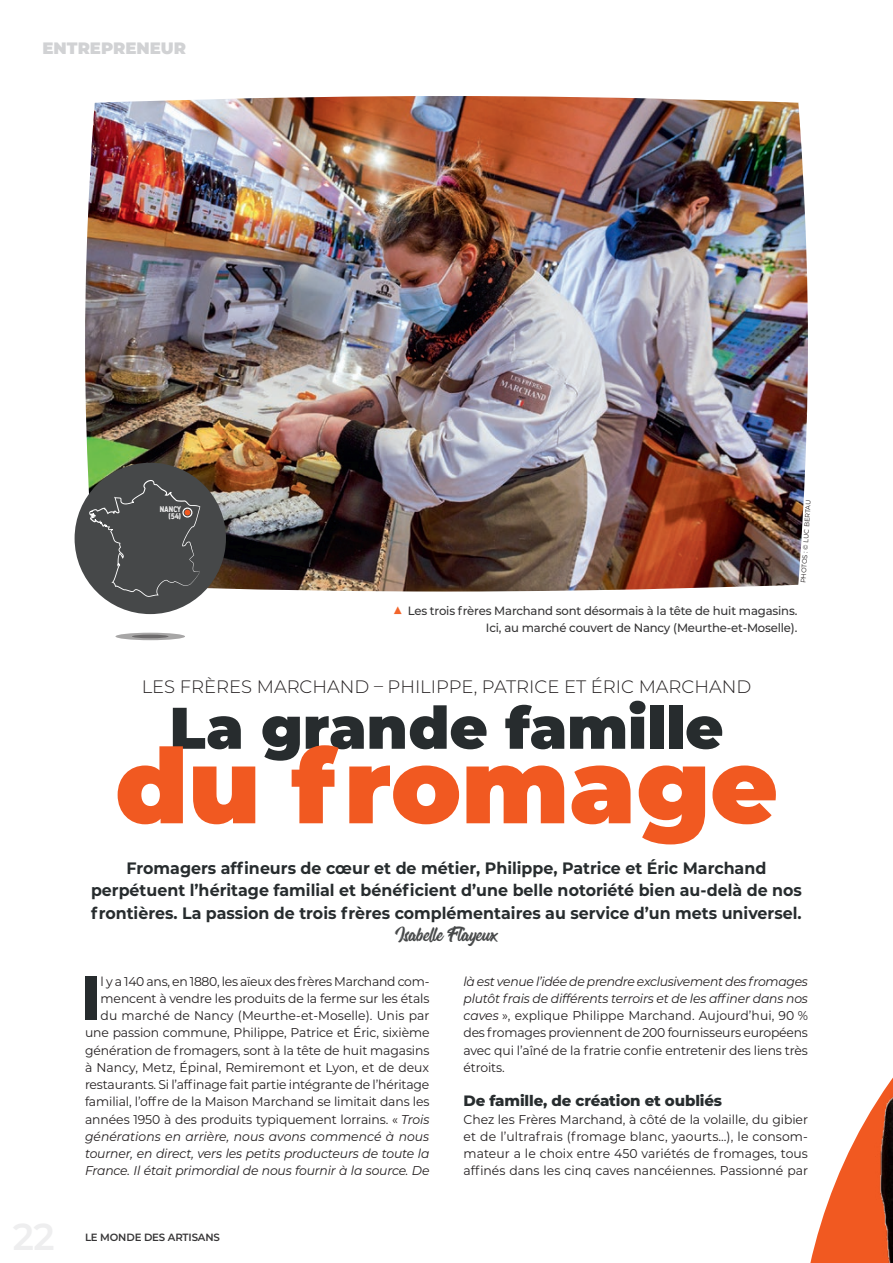
<style>
.page{position:relative;width:893px;height:1263px;background:#fff}
.page>*{position:absolute;margin:0;border:0;box-sizing:border-box;transform-origin:0 0}
.t1{font:900 103.8px "Montserrat";color:#f15921}
.t2{font:800 62.1px "Montserrat";color:#272c2e}
.t3{font:900 58.5px "Montserrat";color:#272c2e}
.t4{font:25.5px "Oraqle Script";letter-spacing:-.005em;color:#464849}
.t5{font:300 18px "Montserrat";color:#231f20}
.t6{font:700 16.5px/22.5px "Montserrat";color:#272c2e;text-align:center;scale:.96 1}
.t7{font:900 16.5px "Montserrat";color:#d1d2d4}
.t8{font:800 15px "Montserrat";letter-spacing:-.01em;color:#272c2e}
.t9{font:12.75px/17.2px "Montserrat";letter-spacing:-.01em;color:#231f20;text-align:justify}
.t10{font:500 12px/16.5px "Montserrat";letter-spacing:-.015em;color:#363536;text-align:right}
.t11{font:600 10.5px "Montserrat";letter-spacing:-.015em;color:#363536}
.t12{font:7.65px/7.6px "Hansief Rough";color:#fff;text-align:right}
.t13{font:6.75px "Montserrat";color:#231f20}
.s1{font-weight:900;font-size:18px;color:#f2652b}
.s2{font-style:italic}
</style>
<div class="page">
<svg style="left:810px;top:1174px;width:29px;height:89px;fill:#f15921"></svg>
<img style="left:85px;top:96px;width:723px;height:495px">
<div style="left:75px;top:463px;width:151px;height:151px;background:#464849;border-radius:50%"></div>
<svg style="left:89px;top:480px;width:111px;height:117px"></svg>
<div style="left:182px;top:507px;width:10px;height:11px;border:1px solid #fff;border-radius:50%"></div>
<svg style="left:115px;top:633px;width:70px;height:7px"></svg>
<hr style="left:132px;top:635px;width:37px;height:3px;background:#231f20;border-radius:50%">
<img style="left:839px;top:1077px;width:54px;height:186px">
<p class="t7" style="left:43px;top:36px;width:145px">ENTREPRENEUR</p>
<p class="t12" style="left:160px;top:505px;width:23px">NANCY (54)</p>
<p class="t13" style="left:802px;top:533px;width:35px;rotate:-87deg">C BERTAU</p>
<p class="t13" style="left:798px;top:583px;width:51px;rotate:-86deg">PHOTOS : © LU</p>
<p class="t10" style="left:393px;top:602px;width:406px"><span class="s1">▲</span> Les trois frères Marchand sont désormais à la tête de huit magasins.<br>Ici, au marché couvert de Nancy (Meurthe-et-Moselle).</p>
<h3 class="t5" style="left:142px;top:674px;width:611px">LES FRÈRES MARCHAND – PHILIPPE, PATRICE ET ÉRIC MARCHAND</h3>
<h3 class="t3" style="left:169px;top:684px;width:555px">La grande famille</h3>
<h1 class="t1" style="left:115px;top:708px;width:665px">du fromage</h1>
<p class="t6" style="left:91px;top:856px;width:742px">Fromagers affineurs de cœur et de métier, Philippe, Patrice et Éric Marchand perpétuent l’héritage familial et bénéficient d’une belle notoriété bien au-delà de nos frontières. La passion de trois frères complémentaires au service d’un mets universel.</p>
<h3 class="t4" style="left:395px;top:922px;width:104px">Isabelle Flayeux</h3>
<h2 class="t2" style="left:81px;top:952px;width:22px">I</h2>
<p class="t9" style="left:85px;top:972px;width:346px;text-align:right">l y a 140 ans, en 1880, les aïeux des frères Marchand com&shy;mencent à vendre les produits de la ferme sur les étals du marché de Nancy (Meurthe-et-Moselle). Unis par une passion commune, Philippe, Patrice et Éric, sixième génération de fromagers, sont à la tête de huit magasins à Nancy, Metz, Épinal, Remiremont et Lyon, et de deux restaurants. Si l’affinage fait partie intégrante de l’héritage familial, l’offre de la Maison Marchand se limitait dans les années 1950 à des produits typiquement lorrains. « <span class="s2">Trois générations en arrière, nous avons commencé à nous tourner, en direct, vers les petits producteurs de toute la France. Il était primordial de nous fournir à la source. De</span></p>
<p class="t9" style="left:463px;top:972px;width:346px"><span class="s2">là est venue l’idée de prendre exclusivement des fromages plutôt frais de différents terroirs et de les affiner dans nos caves</span> », explique Philippe Marchand. Aujourd’hui, 90 % des fromages proviennent de 200 fournisseurs européens avec qui l’aîné de la fratrie confie entretenir des liens très étroits.</p>
<p class="t8" style="left:463px;top:1090px;width:260px">De famille, de création et oubliés</p>
<p class="t9" style="left:463px;top:1110px;width:346px">Chez les Frères Marchand, à côté de la volaille, du gibier et de l’ultrafrais (fromage blanc, yaourts…), le consom&shy;mateur a le choix entre 450 variétés de fromages, tous affinés dans les cinq caves nancéiennes. Passionné par</p>
<p class="t11" style="left:85px;top:1229px;width:136px">LE MONDE DES ARTISANS</p>
</div>
